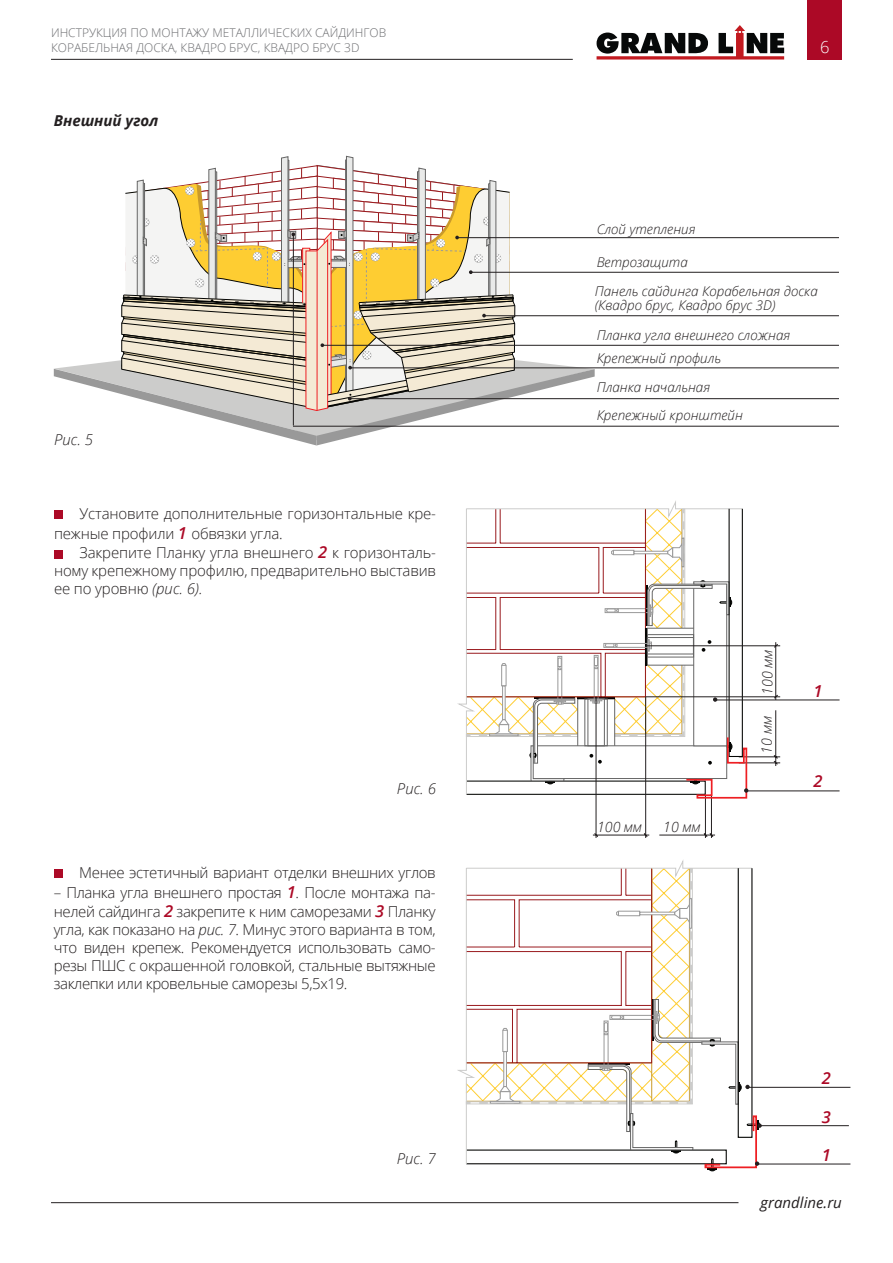
<style>
.page{position:relative;width:893px;height:1263px;background:#fff}
.page>*{position:absolute;margin:0;border:0;box-sizing:border-box;transform-origin:0 0}
.t1{font:italic 600 16.5px "Open Sans";color:#ac0926}
.t2{font:300 16.5px "Open Sans";color:#fff}
.t3{font:300 15px/18px "Open Sans";letter-spacing:-.025em;color:#231f20}
.t4{font:italic 300 15px "Open Sans";color:#231f20}
.t5{font:italic 15px "Open Sans";color:#231f20}
.t6{font:italic 700 15px "Open Sans";color:#231f20}
.t7{font:italic 300 14.25px "Open Sans";color:#231f20}
.t8{font:italic 300 13.35px/13.5px "Open Sans";color:#231f20}
.t9{font:300 12px/14.4px "Open Sans";color:#6c6d70}
.s1{font-weight:600;font-style:italic;font-size:16.5px;color:#ac0926}
.s2{font-style:italic}
</style>
<div class="page">
<hr style="left:51px;top:59px;width:522px;height:1px;background:#231f20">
<hr style="left:51px;top:1202px;width:687px;height:1px;background:#231f20">
<svg style="left:597px;top:25px;width:187px;height:35px"></svg>
<div style="left:808px;top:0;width:34px;height:60px;background:#ac0926"></div>
<hr style="left:715px;top:699px;width:124px;height:1px;background:#231f20">
<hr style="left:745px;top:790px;width:94px;height:1px;background:#231f20">
<hr style="left:756px;top:1164px;width:94px;height:1px;background:#231f20">
<hr style="left:760px;top:1125px;width:89px;height:1px;background:#231f20">
<hr style="left:747px;top:1087px;width:103px;height:1px;background:#231f20">
<hr style="left:472px;top:272px;width:367px;height:1px;background:#231f20">
<hr style="left:458px;top:237px;width:381px;height:1px;background:#231f20">
<hr style="left:484px;top:315px;width:355px;height:1px;background:#231f20">
<hr style="left:323px;top:345px;width:516px;height:1px;background:#231f20">
<hr style="left:293px;top:426px;width:546px;height:1px;background:#231f20">
<hr style="left:350px;top:367px;width:489px;height:1px;background:#231f20">
<hr style="left:350px;top:398px;width:489px;height:1px;background:#231f20">
<div style="left:54px;top:869px;width:8px;height:9px;background:#ac0926"></div>
<div style="left:54px;top:550px;width:8px;height:8px;background:#ac0926"></div>
<div style="left:54px;top:511px;width:8px;height:8px;background:#ac0926"></div>
<svg style="left:465px;top:867px;width:297px;height:304px"></svg>
<svg style="left:54px;top:155px;width:541px;height:290px"></svg>
<svg style="left:465px;top:508px;width:315px;height:330px"></svg>
<p class="t9" style="left:51px;top:25px;width:337px">ИНСТРУКЦИЯ ПО МОНТАЖУ МЕТАЛЛИЧЕСКИХ САЙДИНГОВ<br>КОРАБЕЛЬНАЯ ДОСКА, КВАДРО БРУС, КВАДРО БРУС 3D</p>
<p class="t6" style="left:54px;top:110px;width:106px">Внешний угол</p>
<p class="t4" style="left:54px;top:430px;width:40px">Рис. 5</p>
<p class="t3" style="left:54px;top:503px;width:384px;line-height:19.8px;text-indent:26px">Установите дополнительные горизонтальные кре&shy;пежные профили <span class="s1">1</span> обвязки угла.</p>
<p class="t3" style="left:54px;top:543px;width:384px;text-align:justify;text-indent:26px">Закрепите Планку угла внешнего <span class="s1">2</span> к горизонталь&shy;ному крепежному профилю, предварительно выставив ее по уровню <span class="s2">(рис. 6).</span></p>
<p class="t4" style="left:397px;top:778px;width:40px">Рис. 6</p>
<p class="t3" style="left:79px;top:863px;width:358px">Менее эстетичный вариант отделки внешних углов</p>
<p class="t3" style="left:54px;top:882px;width:383px;line-height:19.8px">– Планка угла внешнего простая <span class="s1">1</span>. После монтажа па&shy;нелей сайдинга <span class="s1">2</span> закрепите к ним саморезами <span class="s1">3</span> Планку</p>
<p class="t3" style="left:54px;top:920px;width:383px;text-align:justify">угла, как показано на <span class="s2">рис. 7</span>. Минус этого варианта в том, что виден крепеж. Рекомендуется использовать само&shy;резы ПШС с окрашенной головкой, стальные вытяжные заклепки или кровельные саморезы 5,5х19.</p>
<p class="t4" style="left:397px;top:1148px;width:40px">Рис. 7</p>
<p class="t8" style="left:597px;top:221px;width:100px">Слой утепления</p>
<p class="t8" style="left:597px;top:255px;width:93px">Ветрозащита</p>
<p class="t2" style="left:820px;top:36px;width:11px">6</p>
<p class="t8" style="left:595px;top:284px;width:225px">Панель сайдинга Корабельная доска (Квадро брус, Квадро брус 3D)</p>
<p class="t8" style="left:597px;top:351px;width:126px">Крепежный профиль</p>
<p class="t8" style="left:597px;top:373px;width:148px;line-height:27.6px">Планка начальная<br>Крепежный кронштейн</p>
<p class="t8" style="left:597px;top:328px;width:195px">Планка угла внешнего сложная</p>
<p class="t7" style="left:597px;top:816px;width:47px">100 мм</p>
<p class="t7" style="left:663px;top:816px;width:39px">10 мм</p>
<p class="t7" style="left:757px;top:695px;width:47px;rotate:-90deg">100 мм</p>
<p class="t7" style="left:757px;top:754px;width:39px;rotate:-90deg">10 мм</p>
<p class="t1" style="left:813px;top:679px;width:11px">1</p>
<p class="t1" style="left:813px;top:770px;width:11px">2</p>
<p class="t1" style="left:822px;top:1067px;width:11px">2</p>
<p class="t1" style="left:822px;top:1105px;width:11px">3</p>
<p class="t1" style="left:822px;top:1144px;width:11px">1</p>
<p class="t5" style="left:761px;top:1192px;width:83px">grandline.ru</p>
</div>
